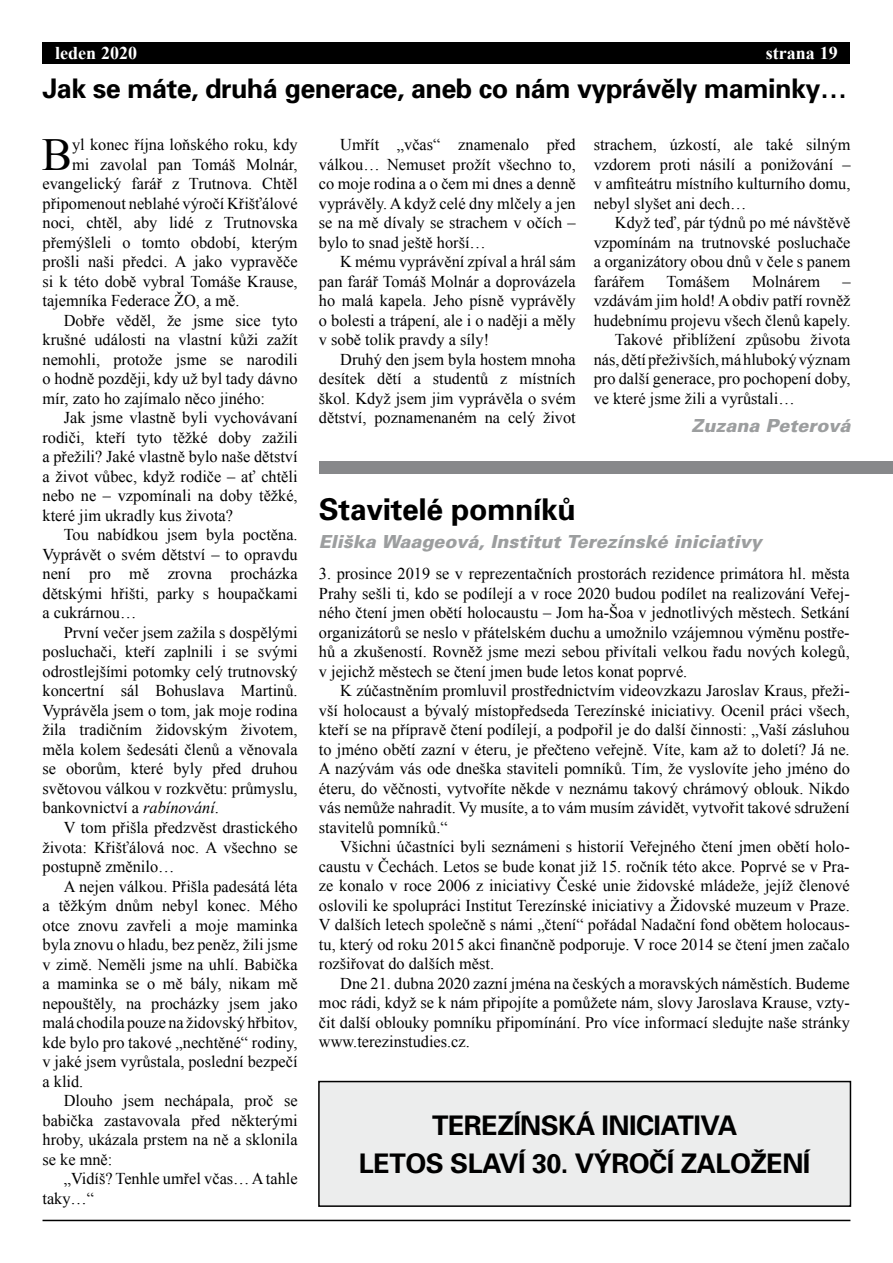
<style>
.page{position:relative;width:893px;height:1263px;background:#fff}
.page>*{position:absolute;margin:0;border:0;box-sizing:border-box;transform-origin:0 0}
.t1{font:45.9px "Times New Roman";color:#000}
.t2{font:700 30px "Univers CE";letter-spacing:-.01em;color:#000}
.t3{font:700 27px/37.5px "Univers CE";letter-spacing:-.02em;color:#000;text-align:center}
.t4{font:italic 900 18px "Univers CE";color:#9c9e9f}
.t5{font:700 18px "Times New Roman";color:#fff}
.t6{font:16.5px/19.5px "Times New Roman";color:#000;text-align:justify}
.s1{font-style:italic}
</style>
<div class="page">
<hr style="left:43px;top:1220px;width:807px;height:1px;background:#000">
<div style="left:43px;top:43px;width:807px;height:21px;background:#000"></div>
<div style="left:319px;top:1081px;width:531px;height:125px;background:#eceded"></div>
<div style="left:318px;top:1081px;width:533px;height:126px;border:2px solid #000"></div>
<div style="left:320px;top:461px;width:573px;height:12px;background:#87888a"></div>
<p class="t5" style="left:55px;top:40px;width:83px">leden 2020</p>
<p class="t5" style="left:766px;top:40px;width:73px">strana 19</p>
<h3 class="t3" style="left:43px;top:71px;width:806px">Jak se máte, druhá generace, aneb co nám vyprávěly maminky…</h3>
<h1 class="t1" style="left:42px;top:122px;width:32px">B</h1>
<p class="t6" style="left:72px;top:134px;width:227px">yl konec října loňského roku, kdy</p>
<p class="t6" style="left:319px;top:135px;width:258px;text-indent:21px">Umřít „včas“ znamenalo před válkou… Nemuset prožít všechno to, co moje rodina a o čem mi dnes a denně vyprávěly. A když celé dny mlčely a jen se na mě dívaly se strachem v očích – bylo to snad ještě horší…</p>
<p class="t6" style="left:319px;top:252px;width:258px;text-indent:21px">K mému vyprávění zpíval a hrál sám pan farář Tomáš Molnár a doprovázela ho malá kapela. Jeho písně vyprávěly o bolesti a trápení, ale i o naději a měly v sobě tolik pravdy a síly!</p>
<p class="t6" style="left:319px;top:349px;width:258px;text-indent:21px">Druhý den jsem byla hostem mnoha desítek dětí a studentů z místních škol. Když jsem jim vyprávěla o svém dětství, poznamenaném na celý život</p>
<p class="t6" style="left:594px;top:135px;width:258px">strachem, úzkostí, ale také silným vzdorem proti násilí a ponižování – v amfiteátru místního kulturního domu, nebyl slyšet ani dech…</p>
<p class="t6" style="left:594px;top:213px;width:258px;text-indent:21px">Když teď, pár týdnů po mé návštěvě vzpomínám na trutnovské posluchače a organizátory obou dnů v čele s panem farářem</p>
<p class="t6" style="left:72px;top:154px;width:227px">mi zavolal pan Tomáš Molnár,</p>
<p class="t6" style="left:43px;top:173px;width:257px">evangelický farář z Trutnova. Chtěl</p>
<p class="t6" style="left:43px;top:193px;width:257px">připomenout neblahé výročí Křišťálové</p>
<p class="t6" style="left:43px;top:212px;width:257px">noci, chtěl, aby lidé z Trutnovska</p>
<p class="t6" style="left:43px;top:232px;width:257px">přemýšleli o tomto období, kterým</p>
<p class="t6" style="left:43px;top:252px;width:257px">prošli naši předci. A jako vypravěče</p>
<p class="t6" style="left:43px;top:271px;width:257px">si k této době vybral Tomáše Krause,</p>
<p class="t6" style="left:43px;top:291px;width:198px">tajemníka Federace ŽO, a mě.</p>
<p class="t6" style="left:64px;top:310px;width:235px">Dobře věděl, že jsme sice tyto</p>
<p class="t6" style="left:43px;top:330px;width:257px">krušné události na vlastní kůži zažít</p>
<p class="t6" style="left:43px;top:349px;width:257px">nemohli, protože jsme se narodili</p>
<p class="t6" style="left:43px;top:369px;width:257px">o hodně později, kdy už byl tady dávno</p>
<p class="t6" style="left:43px;top:388px;width:224px">mír, zato ho zajímalo něco jiného:</p>
<p class="t6" style="left:64px;top:408px;width:235px">Jak jsme vlastně byli vychovávaní</p>
<p class="t6" style="left:43px;top:427px;width:257px">rodiči, kteří tyto těžké doby zažili</p>
<p class="t6" style="left:43px;top:447px;width:257px">a přežili? Jaké vlastně bylo naše dětství</p>
<p class="t6" style="left:43px;top:466px;width:257px">a život vůbec, když rodiče – ať chtěli</p>
<p class="t6" style="left:43px;top:486px;width:257px">nebo ne – vzpomínali na doby těžké,</p>
<p class="t6" style="left:43px;top:505px;width:192px">které jim ukradly kus života?</p>
<p class="t6" style="left:64px;top:525px;width:235px">Tou nabídkou jsem byla poctěna.</p>
<p class="t6" style="left:43px;top:544px;width:257px">Vyprávět o svém dětství – to opravdu</p>
<p class="t6" style="left:43px;top:564px;width:257px">není pro mě zrovna procházka</p>
<p class="t6" style="left:43px;top:583px;width:257px">dětskými hřišti, parky s houpačkami</p>
<p class="t6" style="left:43px;top:603px;width:95px">a cukrárnou…</p>
<p class="t6" style="left:64px;top:622px;width:235px">První večer jsem zažila s dospělými</p>
<p class="t6" style="left:43px;top:642px;width:257px">posluchači, kteří zaplnili i se svými</p>
<p class="t6" style="left:43px;top:661px;width:257px">odrostlejšími potomky celý trutnovský</p>
<p class="t6" style="left:43px;top:681px;width:257px">koncertní sál Bohuslava Martinů.</p>
<p class="t6" style="left:43px;top:700px;width:257px">Vyprávěla jsem o tom, jak moje rodina</p>
<p class="t6" style="left:43px;top:720px;width:257px">žila tradičním židovským životem,</p>
<p class="t6" style="left:43px;top:739px;width:257px">měla kolem šedesáti členů a věnovala</p>
<p class="t6" style="left:43px;top:759px;width:257px">se oborům, které byly před druhou</p>
<p class="t6" style="left:43px;top:778px;width:257px">světovou válkou v rozkvětu: průmyslu,</p>
<p class="t6" style="left:43px;top:798px;width:178px">bankovnictví a <span class="s1">rabínování</span>.</p>
<p class="t6" style="left:64px;top:817px;width:235px">V tom přišla předzvěst drastického</p>
<p class="t6" style="left:43px;top:837px;width:257px">života: Křišťálová noc. A všechno se</p>
<p class="t6" style="left:43px;top:856px;width:134px">postupně změnilo…</p>
<p class="t6" style="left:64px;top:876px;width:235px">A nejen válkou. Přišla padesátá léta</p>
<p class="t6" style="left:43px;top:895px;width:257px">a těžkým dnům nebyl konec. Mého</p>
<p class="t6" style="left:43px;top:915px;width:257px">otce znovu zavřeli a moje maminka</p>
<p class="t6" style="left:43px;top:934px;width:257px">byla znovu o hladu, bez peněz, žili jsme</p>
<p class="t6" style="left:43px;top:954px;width:257px">v zimě. Neměli jsme na uhlí. Babička</p>
<p class="t6" style="left:43px;top:973px;width:257px">a maminka se o mě bály, nikam mě</p>
<p class="t6" style="left:43px;top:993px;width:257px">nepouštěly, na procházky jsem jako</p>
<p class="t6" style="left:43px;top:1012px;width:257px">malá chodila pouze na židovský hřbitov,</p>
<p class="t6" style="left:43px;top:1032px;width:257px">kde bylo pro takové „nechtěné“ rodiny,</p>
<p class="t6" style="left:43px;top:1051px;width:257px">v jaké jsem vyrůstala, poslední bezpečí</p>
<p class="t6" style="left:43px;top:1071px;width:42px">a klid.</p>
<p class="t6" style="left:64px;top:1090px;width:235px">Dlouho jsem nechápala, proč se</p>
<p class="t6" style="left:43px;top:1110px;width:257px">babička zastavovala před některými</p>
<p class="t6" style="left:43px;top:1129px;width:257px">hroby, ukázala prstem na ně a sklonila</p>
<p class="t6" style="left:43px;top:1149px;width:71px">se ke mně:</p>
<p class="t6" style="left:64px;top:1168px;width:235px">„Vidíš? Tenhle umřel včas… Atahle</p>
<p class="t6" style="left:43px;top:1188px;width:53px">taky…“</p>
<p class="t6" style="left:666px;top:271px;width:65px">Tomášem</p>
<p class="t6" style="left:752px;top:271px;width:70px">Molnárem</p>
<p class="t6" style="left:842px;top:271px;width:10px">–</p>
<p class="t6" style="left:594px;top:291px;width:258px">vzdávám jim hold! A obdiv patří rovněž</p>
<p class="t6" style="left:594px;top:310px;width:258px">hudebnímu projevu všech členů kapely.</p>
<p class="t6" style="left:615px;top:330px;width:237px">Takové přiblížení způsobu života</p>
<p class="t6" style="left:594px;top:349px;width:258px">nás, dětí přeživších, má hluboký význam</p>
<p class="t6" style="left:594px;top:369px;width:258px">pro další generace, pro pochopení doby,</p>
<p class="t6" style="left:594px;top:388px;width:202px">ve které jsme žili a vyrůstali…</p>
<p class="t4" style="left:691px;top:415px;width:160px">Zuzana Peterová</p>
<h2 class="t2" style="left:319px;top:492px;width:258px">Stavitelé pomníků</h2>
<p class="t4" style="left:319px;top:531px;width:444px">Eliška Waageová, Institut Terezínské iniciativy</p>
<p class="t6" style="left:319px;top:563px;width:532px">3. prosince 2019 se v reprezentačních prostorách rezidence primátora hl. města Prahy sešli ti, kdo se podílejí a v roce 2020 budou podílet na realizování Veřej&shy;ného čtení jmen obětí holocaustu – Jom ha-Šoa v jednotlivých městech. Setkání organizátorů se neslo v přátelském duchu a umožnilo vzájemnou výměnu postře&shy;hů a zkušeností. Rovněž jsme mezi sebou přivítali velkou řadu nových kolegů, v jejichž městech se čtení jmen bude letos konat poprvé.</p>
<p class="t6" style="left:319px;top:681px;width:532px;text-indent:21px">K zúčastněním promluvil prostřednictvím videovzkazu Jaroslav Kraus, přeži&shy;vší holocaust a bývalý místopředseda Terezínské iniciativy. Ocenil práci všech, kteří se na přípravě čtení podílejí, a podpořil je do další činnosti: „Vaší zásluhou to jméno obětí zazní v éteru, je přečteno veřejně. Víte, kam až to doletí? Já ne.<br>A nazývám vás ode dneška staviteli pomníků. Tím, že vyslovíte jeho jméno do éteru, do věčnosti, vytvoříte někde v neznámu takový chrámový oblouk. Nikdo vás nemůže nahradit. Vy musíte, a to vám musím závidět, vytvořit takové sdružení stavitelů pomníků.“</p>
<p class="t6" style="left:319px;top:837px;width:532px;text-indent:21px">Všichni účastníci byli seznámeni s historií Veřejného čtení jmen obětí holo&shy;caustu v Čechách. Letos se bude konat již 15. ročník této akce. Poprvé se v Pra&shy;ze konalo v roce 2006 z iniciativy České unie židovské mládeže, jejíž členové oslovili ke spolupráci Institut Terezínské iniciativy a Židovské muzeum v Praze.<br>V dalších letech společně s námi „čtení“ pořádal Nadační fond obětem holocaus&shy;tu, který od roku 2015 akci finančně podporuje. V roce 2014 se čtení jmen začalo rozšiřovat do dalších měst.</p>
<p class="t6" style="left:319px;top:973px;width:532px;text-indent:21px">Dne 21. dubna 2020 zazní jména na českých a moravských náměstích. Budeme moc rádi, když se k nám připojíte a pomůžete nám, slovy Jaroslava Krause, vzty&shy;čit další oblouky pomníku připomínání. Pro více informací sledujte naše stránky www.terezinstudies.cz.</p>
<h3 class="t3" style="left:359px;top:1107px;width:453px">TEREZÍNSKÁ INICIATIVA<br>LETOS SLAVÍ 30. VÝROČÍ ZALOŽENÍ</h3>
</div>
